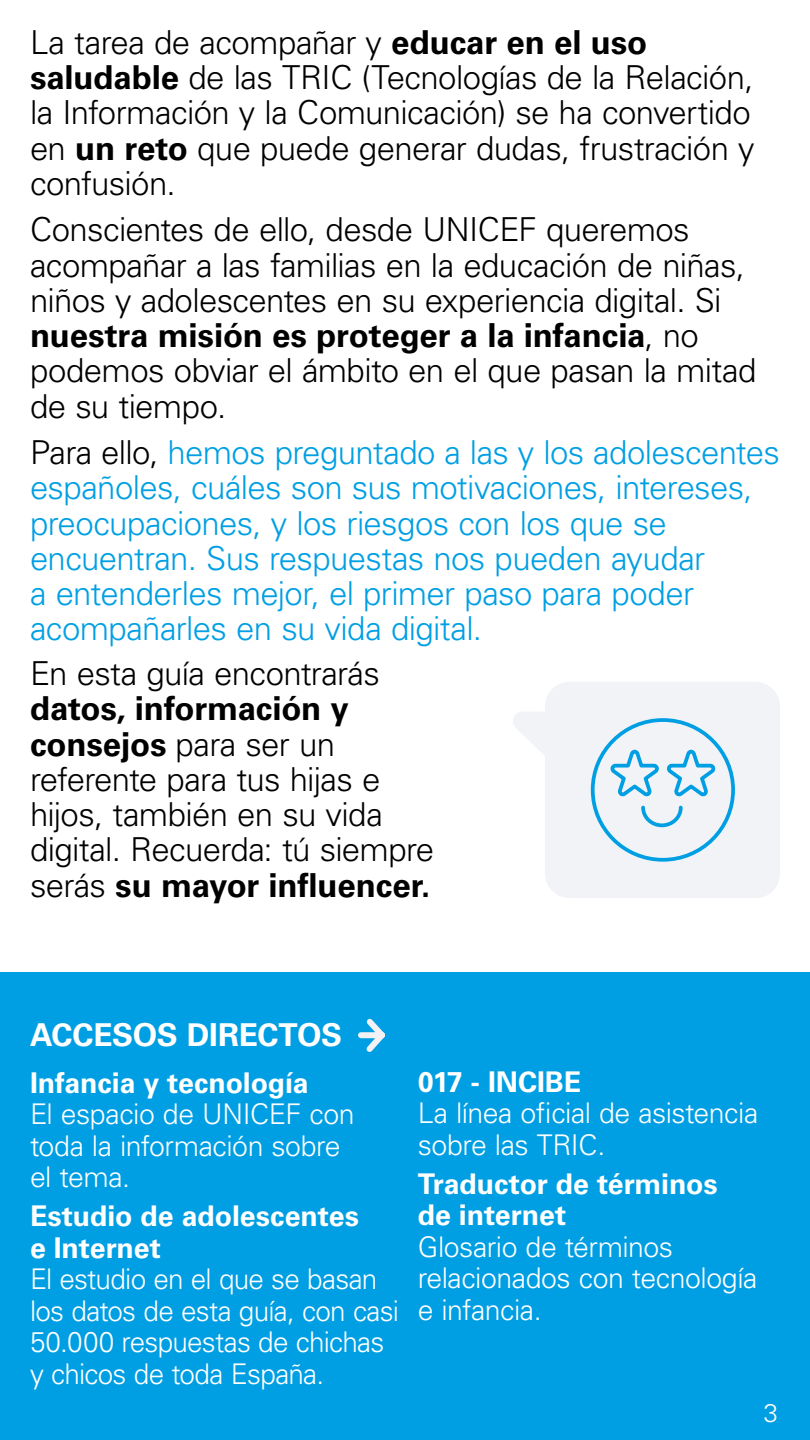
<style>
.page{position:relative;width:810px;height:1440px;background:#fff}
.page>*{position:absolute;margin:0;border:0;box-sizing:border-box;transform-origin:0 0}
.t1{font:300 33px/35.2px "Univers LT Std";letter-spacing:-.02em;color:#000}
.t2{font:300 33px/35.2px "Univers LT Std";letter-spacing:-.02em;color:#009fe3}
.t3{font:700 31.5px "Univers LT Std";letter-spacing:-.01em;color:#fff}
.t4{font:300 28.5px/31.5px "Univers LT Std";letter-spacing:-.02em;color:#fff}
.t5{font:700 28.5px/31.5px "Univers LT Std";letter-spacing:-.005em;color:#fff}
.t6{font:300 25.5px "Univers LT Std";color:#fff}
.s1{font-weight:700}
.s2{color:#000}
</style>
<div class="page">
<div style="left:0;top:972px;width:810px;height:468px;background:#009fe3"></div>
<svg style="left:358px;top:1018px;width:27px;height:34px"></svg>
<svg style="left:513px;top:682px;width:267px;height:216px;fill:#f2f3f6"></svg>
<svg style="left:589px;top:716px;width:148px;height:148px"></svg>
<p class="t1" style="left:30px;top:25px;width:726px">La tarea de acompañar y <span class="s1">educar en el uso saludable</span> de las TRIC (Tecnologías de la Relación, la Información y la Comunicación) se ha convertido en <span class="s1">un reto</span> que puede generar dudas, frustración y confusión.</p>
<p class="t1" style="left:30px;top:212px;width:728px">Conscientes de ello, desde UNICEF queremos acompañar a las familias en la educación de niñas, niños y adolescentes en su experiencia digital. Si <span class="s1">nuestra misión es proteger a la infancia</span>, no podemos obviar el ámbito en el que pasan la mitad de su tiempo.</p>
<p class="t2" style="left:30px;top:435px;width:751px"><span class="s2">Para ello,</span> hemos preguntado a las y los adolescentes españoles, cuáles son sus motivaciones, intereses, preocupaciones, y los riesgos con los que se encuentran. Sus respuestas nos pueden ayudar<br>a entenderles mejor, el primer paso para poder acompañarles en su vida digital.</p>
<p class="t1" style="left:30px;top:656px;width:351px">En esta guía encontrarás</p>
<p class="t1" style="left:30px;top:691px;width:406px"><span class="s1">datos, información y consejos</span> para ser un referente para tus hijas e hijos, también en su vida digital. Recuerda: tú siempre serás <span class="s1">su mayor influencer.</span></p>
<p class="t3" style="left:30px;top:1017px;width:314px">ACCESOS DIRECTOS</p>
<p class="t5" style="left:30px;top:1067px;width:280px">Infancia y tecnología</p>
<p class="t4" style="left:30px;top:1099px;width:326px">El espacio de UNICEF con toda la información sobre el tema.</p>
<p class="t5" style="left:30px;top:1201px;width:330px">Estudio de adolescentes e Internet</p>
<p class="t4" style="left:30px;top:1264px;width:371px">El estudio en el que se basan los datos de esta guía, con casi<br>50.000 respuestas de chichas y chicos de toda España.</p>
<p class="t5" style="left:418px;top:1066px;width:165px">017 - INCIBE</p>
<p class="t4" style="left:418px;top:1098px;width:342px">La línea oficial de asistencia sobre las TRIC.</p>
<p class="t5" style="left:418px;top:1168px;width:301px">Traductor de términos de internet</p>
<p class="t4" style="left:418px;top:1231px;width:341px">Glosario de términos relacionados con tecnología e infancia.</p>
<p class="t6" style="left:764px;top:1398px;width:16px">3</p>
</div>
